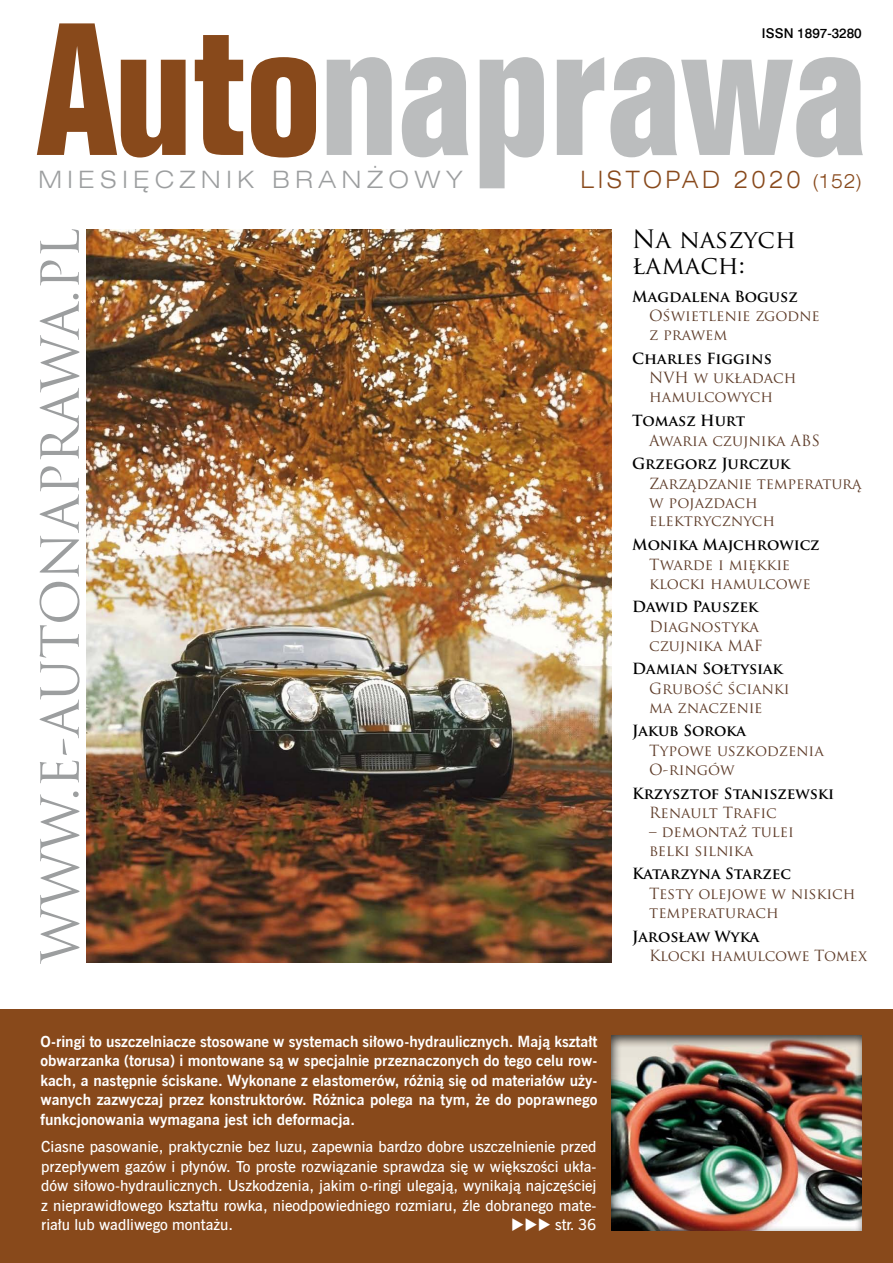
<style>
.page{position:relative;width:893px;height:1263px;background:#fff}
.page>*{position:absolute;margin:0;border:0;box-sizing:border-box;transform-origin:0 0}
.t1{font:184.5px "Folio Bd Cn EU";letter-spacing:-.02em;color:#bbbdbe}
.t2{font:51px "Trajan Pro";letter-spacing:-.015em;color:#9c9e9f}
.t3{font:24.75px/25.5px "Trajan Pro";color:#000}
.t4{font:24px "Swis 721 Lt Ex EU";letter-spacing:.21em;color:#9c9e9f}
.t5{font:24px "Swis 721 Lt Ex EU";letter-spacing:.15em;color:#88491b;scale:.92 1}
.t6{font:15.3px/19.5px "News Goth Dm EU";color:#fff;text-align:justify}
.t7{font:700 15.3px/19.5px "News Goth EU";color:#fff;text-align:justify}
.t8{font:15px/18.8px "Trajan Pro";color:#5f3d2a}
.t9{font:700 15px "Trajan Pro";color:#000}
.t10{font:13.5px "Swis 721 Md EU";color:#000}
.s1{color:#88491b}
.s2{font-size:19.5px}
</style>
<div class="page">
<div style="left:0;top:1010px;width:893px;height:253px;background:#88491b"></div>
<img style="left:86px;top:230px;width:525px;height:732px">
<div style="left:608px;top:1033px;width:254px;height:198px;background:#000;opacity:.75"></div>
<h1 class="t1" style="left:37px;top:-27px;width:834px"><span class="s1">Auto</span>naprawa</h1>
<p class="t10" style="left:762px;top:25px;width:101px">ISSN 1897-3280</p>
<h3 class="t4" style="left:38px;top:165px;width:427px">MIESIĘCZNIK BRANŻOWY</h3>
<h3 class="t5" style="left:580px;top:165px;width:307px">LISTOPAD 2020 <span class="s2">(152)</span></h3>
<h2 class="t2" style="left:28px;top:963px;width:737px;rotate:-90deg">WWW.E-AUTONAPRAWA.PL</h2>
<h3 class="t3" style="left:632px;top:226px;width:165px">Na naszych łamach:</h3>
<p class="t9" style="left:632px;top:287px;width:167px">Magdalena Bogusz</p>
<p class="t8" style="left:649px;top:306px;width:172px">Oświetlenie zgodne z prawem</p>
<p class="t9" style="left:632px;top:349px;width:141px">Charles Figgins</p>
<p class="t8" style="left:649px;top:368px;width:149px">NVH w układach hamulcowych</p>
<p class="t9" style="left:632px;top:411px;width:114px">Tomasz Hurt</p>
<p class="t8" style="left:649px;top:431px;width:172px">Awaria czujnika ABS</p>
<p class="t9" style="left:632px;top:454px;width:160px">Grzegorz Jurczuk</p>
<p class="t8" style="left:649px;top:474px;width:214px">Zarządzanie temperaturą w pojazdach elektrycznych</p>
<p class="t9" style="left:632px;top:535px;width:189px">Monika Majchrowicz</p>
<p class="t8" style="left:649px;top:555px;width:163px">Twarde i miękkie klocki hamulcowe</p>
<p class="t9" style="left:632px;top:597px;width:127px">Dawid Pauszek</p>
<p class="t8" style="left:649px;top:617px;width:115px">Diagnostyka czujnika MAF</p>
<p class="t9" style="left:632px;top:659px;width:152px">Damian Sołtysiak</p>
<p class="t8" style="left:649px;top:679px;width:142px">Grubość ścianki ma znaczenie</p>
<p class="t9" style="left:632px;top:722px;width:115px">Jakub Soroka</p>
<p class="t8" style="left:649px;top:741px;width:176px">Typowe uszkodzenia<br>O-ringów</p>
<p class="t9" style="left:632px;top:784px;width:203px">Krzysztof Staniszewski</p>
<p class="t8" style="left:649px;top:803px;width:129px">Renault Trafic</p>
<p class="t8" style="left:649px;top:822px;width:146px">– demontaż tulei belki silnika</p>
<p class="t9" style="left:632px;top:865px;width:160px">Katarzyna Starzec</p>
<p class="t8" style="left:649px;top:884px;width:208px">Testy olejowe w niskich temperaturach</p>
<p class="t9" style="left:632px;top:927px;width:129px">Jarosław Wyka</p>
<p class="t8" style="left:649px;top:946px;width:220px">Klocki hamulcowe Tomex</p>
<p class="t7" style="left:40px;top:1032px;width:559px">O-ringi to uszczelniacze stosowane w systemach siłowo-hydraulicznych. Mają kształt obwarzanka (torusa) i montowane są w specjalnie przeznaczonych do tego celu row&shy;kach, a następnie ściskane. Wykonane z elastomerów, różnią się od materiałów uży&shy;wanych zazwyczaj przez konstruktorów. Różnica polega na tym, że do poprawnego funkcjonowania wymagana jest ich deformacja.</p>
<p class="t6" style="left:41px;top:1137px;width:557px">Ciasne pasowanie, praktycznie bez luzu, zapewnia bardzo dobre uszczelnienie przed przepływem gazów i płynów. To proste rozwiązanie sprawdza się w większości ukła&shy;dów siłowo-hydraulicznych. Uszkodzenia, jakim o-ringi ulegają, wynikają najczęściej z nieprawidłowego kształtu rowka, nieodpowiedniego rozmiaru, źle dobranego mate&shy;riału lub wadliwego montażu.</p>
<p class="t6" style="left:511px;top:1215px;width:87px">◆◆◆ str. 36</p>
</div>
